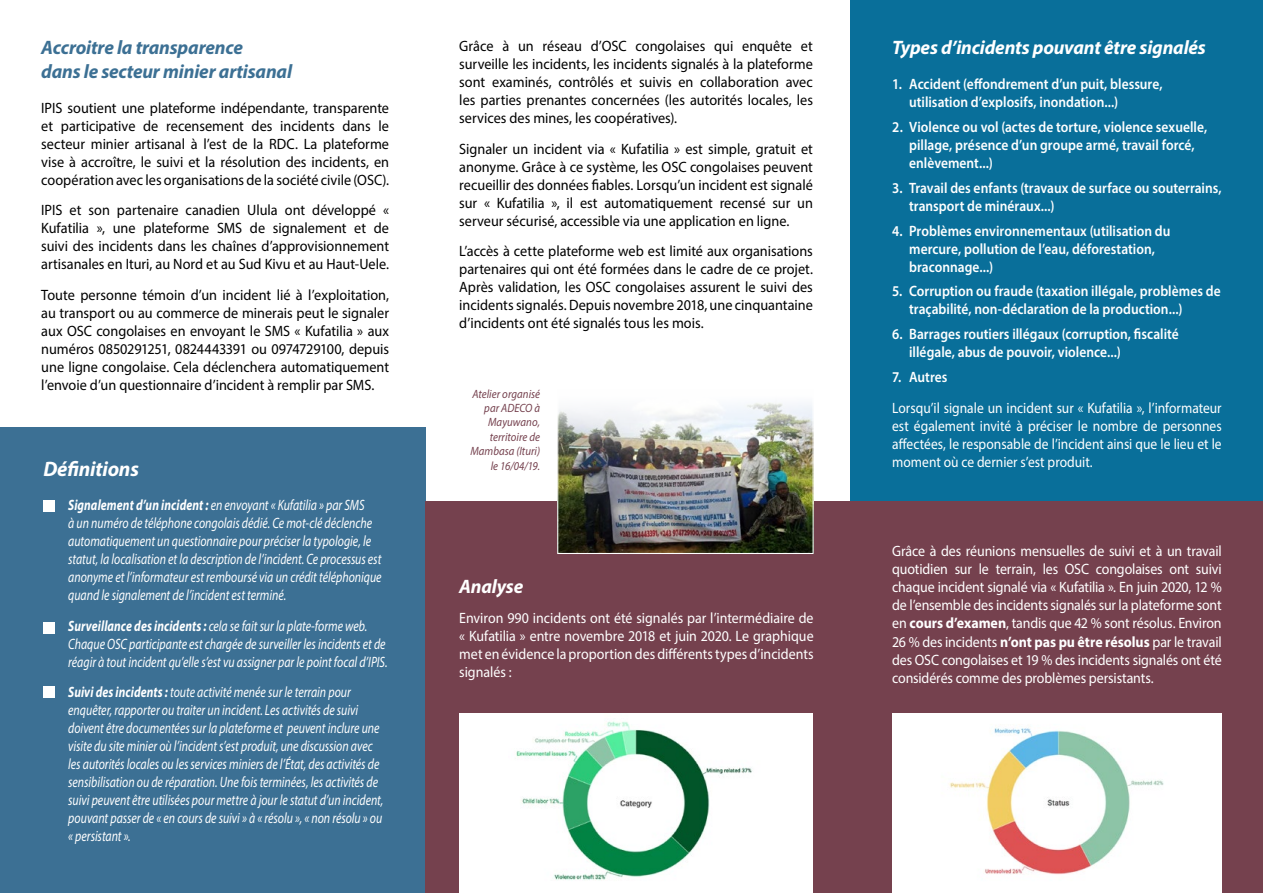
<style>
.page{position:relative;width:1263px;height:893px;background:#fff}
.page>*{position:absolute;margin:0;border:0;box-sizing:border-box;transform-origin:0 0}
.t1{font:italic 700 21px "Myriad Pro";letter-spacing:-.01em;color:#fff}
.t2{font:italic 700 19.5px/23.4px "Myriad Pro";letter-spacing:-.01em;color:#3c7094}
.t3{font:italic 700 19.5px "Myriad Pro";letter-spacing:-.01em;color:#fff}
.t4{font:15px/18px "Myriad Pro";color:#000;text-align:justify;scale:.95 1}
.t5{font:italic 15px/18px "Myriad Pro";color:#fff;scale:.79 1}
.t6{font:15px/18px "Myriad Pro";color:#fff;text-align:justify;scale:.93 1}
.t7{font:600 15px/18px "Myriad Pro";color:#fff;scale:.9 1}
.t8{font:15px/18px "Myriad Pro";color:#fff;text-align:justify;scale:.9 1}
.t9{font:italic 12px/14.4px "Myriad Pro";letter-spacing:.005em;color:#75414e;text-align:right;scale:.9 1}
.s1{font-weight:700}
</style>
<div class="page">
<div style="left:0;top:427px;width:425px;height:466px;background:#3c7094"></div>
<div style="left:850px;top:0;width:413px;height:893px;background:#096f9a"></div>
<div style="left:425px;top:502px;width:838px;height:391px;background:#75414e"></div>
<div style="left:892px;top:713px;width:330px;height:180px;background:#fff"></div>
<img style="left:949px;top:728px;width:215px;height:147px">
<div style="left:459px;top:713px;width:354px;height:179px;background:#fff"></div>
<img style="left:516px;top:721px;width:237px;height:159px">
<div style="left:43px;top:500px;width:12px;height:12px;background:#fff"></div>
<div style="left:43px;top:622px;width:12px;height:12px;background:#fff"></div>
<div style="left:43px;top:686px;width:12px;height:12px;background:#fff"></div>
<img style="left:559px;top:402px;width:253px;height:150px">
<div style="left:557px;top:389px;width:257px;height:165px;border:1px solid #fff"></div>
<h2 class="t2" style="left:41px;top:35px;width:252px">Accroitre la transparence<br>dans le secteur minier artisanal</h2>
<p class="t4" style="left:41px;top:98px;width:368px">IPIS soutient une plateforme indépendante, transparente et participative de recensement des incidents dans le secteur minier artisanal à l’est de la RDC. La plateforme vise à accroître, le suivi et la résolution des incidents, en coopération avec les organisations de la société civile (OSC).</p>
<p class="t4" style="left:41px;top:201px;width:368px">IPIS et son partenaire canadien Ulula ont développé « Kufatilia », une plateforme SMS de signalement et de suivi des incidents dans les chaînes d’approvisionnement artisanales en Ituri, au Nord et au Sud Kivu et au Haut-Uele.</p>
<p class="t4" style="left:41px;top:286px;width:368px">Toute personne témoin d’un incident lié à l’exploitation, au transport ou au commerce de minerais peut le signaler aux OSC congolaises en envoyant le SMS « Kufatilia » aux numéros 0850291251, 0824443391 ou 0974729100, depuis une ligne congolaise. Cela déclenchera automatiquement l’envoie d’un questionnaire d’incident à remplir par SMS.</p>
<h1 class="t1" style="left:43px;top:455px;width:97px">Définitions</h1>
<p class="t5" style="left:68px;top:495px;width:398px"><span class="s1">Signalement d’un incident :</span> en envoyant « Kufatilia » par SMS<br>à un numéro de téléphone congolais dédié. Ce mot-clé déclenche automatiquement un questionnaire pour préciser la typologie, le statut, la localisation et la description de l’incident. Ce processus est anonyme et l’informateur est remboursé via un crédit téléphonique quand le signalement de l’incident est terminé.</p>
<p class="t5" style="left:68px;top:616px;width:406px"><span class="s1">Surveillance des incidents :</span> cela se fait sur la plate-forme web.<br>Chaque OSC participante est chargée de surveiller les incidents et de réagir à tout incident qu’elle s’est vu assigner par le point focal d’IPIS.</p>
<p class="t5" style="left:68px;top:683px;width:400px"><span class="s1">Suivi des incidents :</span> toute activité menée sur le terrain pour enquêter, rapporter ou traiter un incident. Les activités de suivi doivent être documentées sur la plateforme et peuvent inclure une visite du site minier où l’incident s’est produit, une discussion avec les autorités locales ou les services miniers de l’État, des activités de sensibilisation ou de réparation. Une fois terminées, les activités de suivi peuvent être utilisées pour mettre à jour le statut d’un incident, pouvant passer de « en cours de suivi » à « résolu », « non résolu » ou « persistant ».</p>
<p class="t4" style="left:459px;top:37px;width:374px">Grâce à un réseau d’OSC congolaises qui enquête et surveille les incidents, les incidents signalés à la plateforme sont examinés, contrôlés et suivis en collaboration avec les parties prenantes concernées (les autorités locales, les services des mines, les coopératives).</p>
<p class="t4" style="left:459px;top:139px;width:374px">Signaler un incident via « Kufatilia » est simple, gratuit et anonyme. Grâce à ce système, les OSC congolaises peuvent recueillir des données fiables. Lorsqu’un incident est signalé sur « Kufatilia », il est automatiquement recensé sur un serveur sécurisé, accessible via une application en ligne.</p>
<p class="t4" style="left:459px;top:242px;width:374px">L’accès à cette plateforme web est limité aux organisations partenaires qui ont été formées dans le cadre de ce projet.<br>Après validation, les OSC congolaises assurent le suivi des incidents signalés. Depuis novembre 2018, une cinquantaine d’incidents ont été signalés tous les mois.</p>
<p class="t9" style="left:470px;top:386px;width:79px">Atelier organisé par ADECO à<br>Mayuwano, territoire de<br>Mambasa (Ituri) le 16/04/19.</p>
<h2 class="t3" style="left:459px;top:573px;width:65px">Analyse</h2>
<p class="t6" style="left:459px;top:609px;width:383px">Environ 990 incidents ont été signalés par l’intermédiaire de « Kufatilia » entre novembre 2018 et juin 2020. Le graphique met en évidence la proportion des différents types d’incidents signalés :</p>
<h2 class="t3" style="left:892px;top:35px;width:315px">Types d’incidents pouvant être signalés</h2>
<p class="t7" style="left:909px;top:75px;width:283px;text-indent:-17px">1. Accident (effondrement d’un puit, blessure, utilisation d’explosifs, inondation...)</p>
<p class="t7" style="left:909px;top:118px;width:333px;text-indent:-17px">2. Violence ou vol (actes de torture, violence sexuelle, pillage, présence d’un groupe armé, travail forcé, enlèvement...)</p>
<p class="t7" style="left:909px;top:178px;width:349px;text-indent:-17px">3. Travail des enfants (travaux de surface ou souterrains, transport de minéraux...)</p>
<p class="t7" style="left:909px;top:221px;width:292px;text-indent:-17px">4. Problèmes environnementaux (utilisation du mercure, pollution de l’eau, déforestation, braconnage...)</p>
<p class="t7" style="left:909px;top:282px;width:348px;text-indent:-17px">5. Corruption ou fraude (taxation illégale, problèmes de traçabilité, non-déclaration de la production...)</p>
<p class="t7" style="left:909px;top:325px;width:301px;text-indent:-17px">6. Barrages routiers illégaux (corruption, fiscalité illégale, abus de pouvoir, violence...)</p>
<p class="t7" style="left:892px;top:368px;width:63px">7. Autres</p>
<p class="t8" style="left:892px;top:399px;width:368px">Lorsqu’il signale un incident sur « Kufatilia », l’informateur est également invité à préciser le nombre de personnes affectées, le responsable de l’incident ainsi que le lieu et le moment où ce dernier s’est produit.</p>
<p class="t6" style="left:892px;top:542px;width:356px">Grâce à des réunions mensuelles de suivi et à un travail quotidien sur le terrain, les OSC congolaises ont suivi chaque incident signalé via « Kufatilia ». En juin 2020, 12 % de l’ensemble des incidents signalés sur la plateforme sont en <span class="s1">cours d’examen</span>, tandis que 42 % sont résolus. Environ 26 % des incidents <span class="s1">n’ont pas pu être résolus</span> par le travail des OSC congolaises et 19 % des incidents signalés ont été considérés comme des problèmes persistants.</p>
</div>
